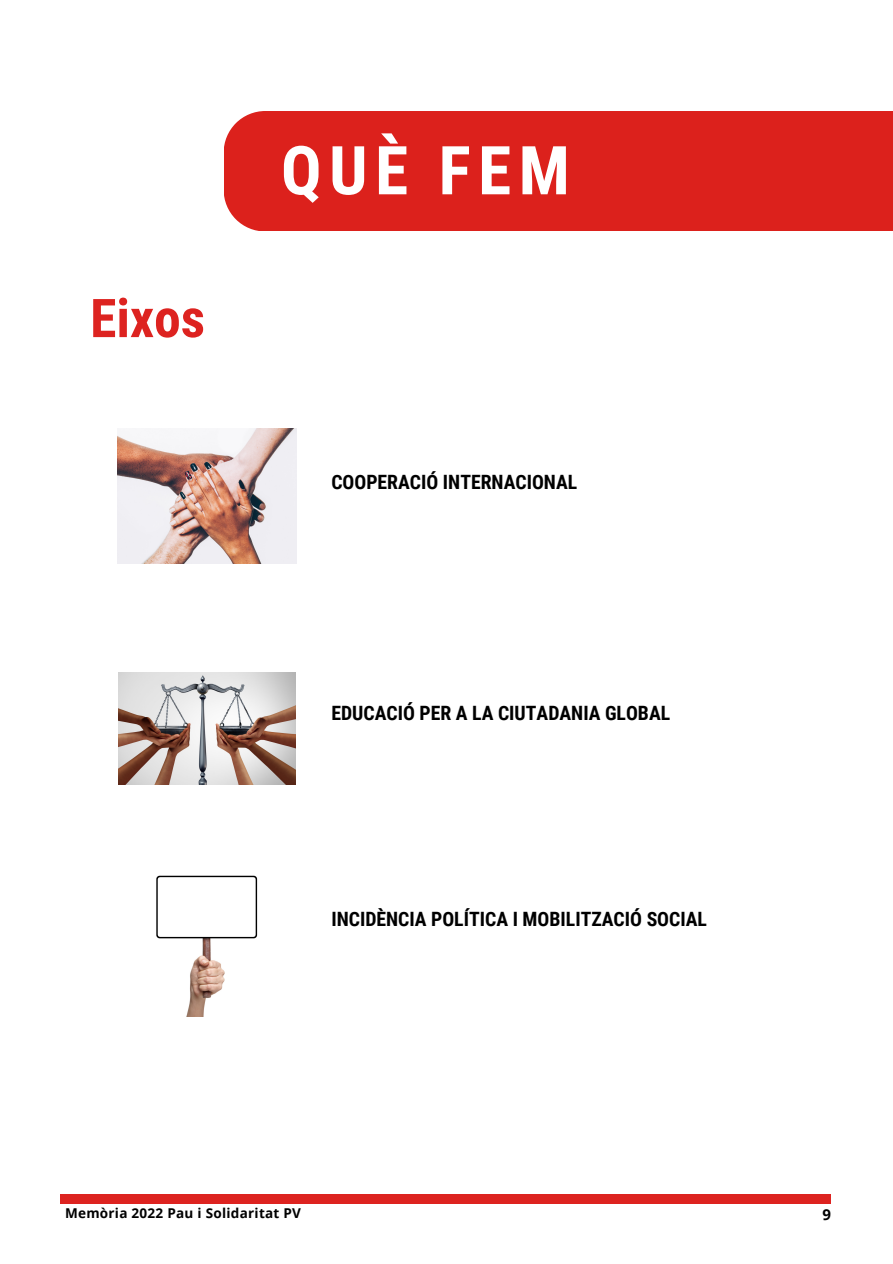
<style>
.page{position:relative;width:893px;height:1264px;background:#fff}
.page>*{position:absolute;margin:0;border:0;box-sizing:border-box;transform-origin:0 0}
.t1{font:700 67.5px "Roboto Condensed";letter-spacing:.11em;color:#fff}
.t2{font:700 53.55px "Roboto Condensed";color:#dd2320}
.t3{font:700 19.65px "Roboto Condensed";color:#000}
.t4{font:700 15px "Open Sans";color:#000}
.t5{font:700 13.5px "Open Sans";letter-spacing:.02em;color:#000}
</style>
<div class="page">
<div style="left:60px;top:1194px;width:770px;height:9px;background:#dd2320"></div>
<div style="left:224px;top:111px;width:668px;height:119px;background:#dc211c"></div>
<img style="left:156px;top:875px;width:102px;height:141px">
<img style="left:118px;top:672px;width:178px;height:112px">
<img style="left:117px;top:428px;width:179px;height:135px">
<h2 class="t2" style="left:90px;top:287px;width:116px">Eixos</h2>
<h1 class="t1" style="left:281px;top:132px;width:290px">QUÈ FEM</h1>
<p class="t3" style="left:331px;top:470px;width:247px">COOPERACIÓ INTERNACIONAL</p>
<p class="t3" style="left:331px;top:702px;width:340px">EDUCACIÓ PER A LA CIUTADANIA GLOBAL</p>
<p class="t3" style="left:331px;top:907px;width:377px">INCIDÈNCIA POLÍTICA I MOBILITZACIÓ SOCIAL</p>
<p class="t5" style="left:65px;top:1203px;width:237px">Memòria 2022 Pau i Solidaritat PV</p>
<p class="t4" style="left:822px;top:1204px;width:10px">9</p>
</div>
